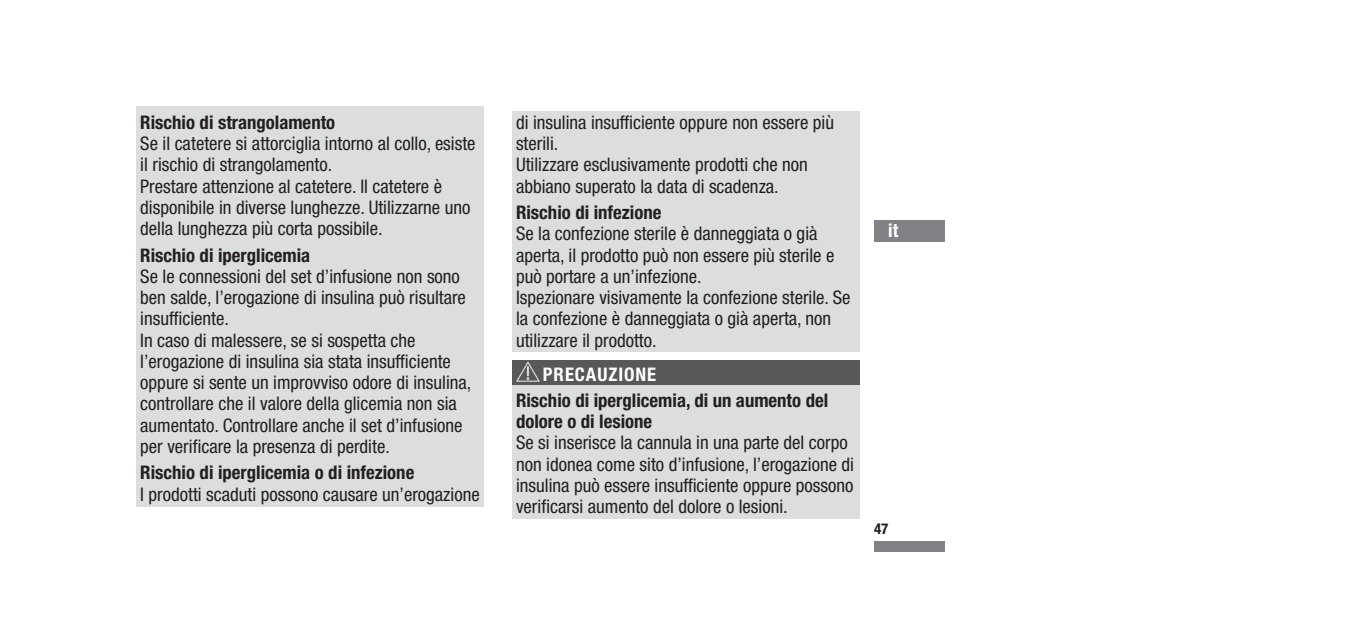
<style>
.page{position:relative;width:1349px;height:642px;background:#fff}
.page>*{position:absolute;margin:0;border:0;box-sizing:border-box;transform-origin:0 0}
.t1{font:condensed 18.75px/21.2px "Helvetica Neue LTW1 G";color:#231f20}
.t2{font:700 condensed 18.75px/21.2px "Helvetica Neue LTW1 G";color:#231f20}
.t3{font:700 condensed 18.75px "Helvetica Neue LTW1 G";letter-spacing:.05em;color:#fff}
.t4{font:700 condensed 15px "Helvetica Neue LTW1 G";color:#231f20}
</style>
<div class="page">
<div style="left:874px;top:541px;width:71px;height:10px;background:#808285"></div>
<div style="left:874px;top:220px;width:71px;height:21px;background:#808285"></div>
<div style="left:137px;top:107px;width:347px;height:34px;background:#dcdddf"></div>
<div style="left:137px;top:132px;width:347px;height:45px;background:#dcdddf"></div>
<div style="left:137px;top:175px;width:347px;height:65px;background:#dcdddf"></div>
<div style="left:137px;top:239px;width:347px;height:35px;background:#dcdddf"></div>
<div style="left:137px;top:265px;width:347px;height:66px;background:#dcdddf"></div>
<div style="left:137px;top:329px;width:347px;height:129px;background:#dcdddf"></div>
<div style="left:137px;top:457px;width:347px;height:35px;background:#dcdddf"></div>
<div style="left:137px;top:483px;width:347px;height:23px;background:#dcdddf"></div>
<div style="left:512px;top:111px;width:348px;height:44px;background:#dcdddf"></div>
<div style="left:512px;top:154px;width:348px;height:44px;background:#dcdddf"></div>
<div style="left:512px;top:197px;width:348px;height:35px;background:#dcdddf"></div>
<div style="left:512px;top:223px;width:348px;height:65px;background:#dcdddf"></div>
<div style="left:512px;top:287px;width:348px;height:65px;background:#dcdddf"></div>
<div style="left:512px;top:360px;width:348px;height:33px;background:#57585a"></div>
<div style="left:512px;top:385px;width:348px;height:56px;background:#dcdddf"></div>
<div style="left:512px;top:432px;width:348px;height:86px;background:#dcdddf"></div>
<p class="t2" style="left:140px;top:112px;width:196px">Rischio di strangolamento</p>
<p class="t1" style="left:140px;top:133px;width:337px">Se il catetere si attorciglia intorno al collo, esiste il rischio di strangolamento.<br>Prestare attenzione al catetere. Il catetere è disponibile in diverse lunghezze. Utilizzarne uno della lunghezza più corta possibile.</p>
<p class="t2" style="left:140px;top:244px;width:171px">Rischio di iperglicemia</p>
<p class="t1" style="left:140px;top:266px;width:332px">Se le connessioni del set d’infusione non sono ben salde, l’erogazione di insulina può risultare insufficiente.<br>In caso di malessere, se si sospetta che l’erogazione di insulina sia stata insufficiente oppure si sente un improvviso odore di insulina, controllare che il valore della glicemia non sia aumentato. Controllare anche il set d’infusione per verificare la presenza di perdite.</p>
<p class="t2" style="left:140px;top:462px;width:275px">Rischio di iperglicemia o di infezione</p>
<p class="t1" style="left:140px;top:483px;width:341px">I prodotti scaduti possono causare un’erogazione</p>
<p class="t1" style="left:516px;top:112px;width:319px">di insulina insufficiente oppure non essere più sterili.<br>Utilizzare esclusivamente prodotti che non abbiano superato la data di scadenza.</p>
<p class="t2" style="left:516px;top:202px;width:147px">Rischio di infezione</p>
<p class="t1" style="left:516px;top:223px;width:336px">Se la confezione sterile è danneggiata o già aperta, il prodotto può non essere più sterile e può portare a un’infezione.<br>Ispezionare visivamente la confezione sterile. Se la confezione è danneggiata o già aperta, non utilizzare il prodotto.</p>
<p class="t3" style="left:543px;top:363px;width:115px">PRECAUZIONE</p>
<p class="t2" style="left:516px;top:390px;width:314px">Rischio di iperglicemia, di un aumento del dolore o di lesione</p>
<p class="t1" style="left:516px;top:432px;width:339px">Se si inserisce la cannula in una parte del corpo non idonea come sito d’infusione, l’erogazione di insulina può essere insufficiente oppure possono verificarsi aumento del dolore o lesioni.</p>
<p class="t3" style="left:888px;top:219px;width:12px">it</p>
<p class="t4" style="left:874px;top:519px;width:16px">47</p>
</div>
